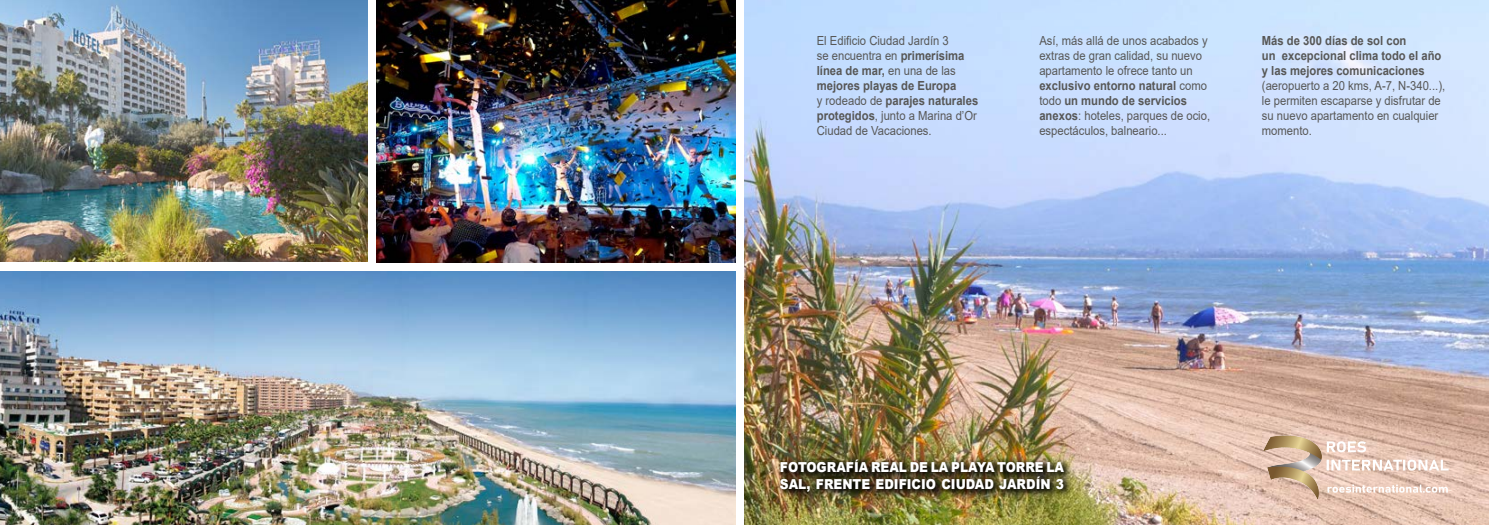
<style>
.page{position:relative;width:1489px;height:525px;background:#fff}
.page>*{position:absolute;margin:0;border:0;box-sizing:border-box;transform-origin:0 0}
.t1{font:900 13.75px/16.2px "Arial";color:#fff;scale:.89 1}
.t2{font:12.5px/15px "Arial";color:#575756;scale:.9 1}
.t3{font:700 12.5px/15px "Arial";color:#575756;scale:.9 1}
.s1{font-weight:700}
</style>
<div class="page">
<img style="left:744px;top:0;width:744px;height:524px">
<img style="left:0;top:271px;width:735px;height:253px">
<img style="left:0;top:0;width:367px;height:262px">
<img style="left:377px;top:0;width:358px;height:262px">
<div style="left:775px;top:454px;width:299px;height:46px;background:#000;opacity:.9"></div>
<img style="left:1260px;top:433px;width:188px;height:67px">
<p class="t2" style="left:816px;top:33px;width:181px">El Edificio Ciudad Jardín 3<br>se encuentra en <span class="s1">primerísima línea de mar,</span> en una de las <span class="s1">mejores playas de Europa<br></span>y rodeado de <span class="s1">parajes naturales protegidos</span>, junto a Marina d’Or<br>Ciudad de Vacaciones.</p>
<p class="t2" style="left:1039px;top:33px;width:191px">Así, más allá de unos acabados y extras de gran calidad, su nuevo apartamento le ofrece tanto un <span class="s1">exclusivo entorno natural</span> como todo <span class="s1">un mundo de servicios anexos</span>: hoteles, parques de ocio, espectáculos, balneario...</p>
<p class="t3" style="left:1261px;top:33px;width:201px">Más de 300 días de sol con<br>un excepcional clima todo el año y las mejores comunicaciones</p>
<p class="t2" style="left:1261px;top:78px;width:205px">(aeropuerto a 20 kms, A-7, N-340...), le permiten escaparse y disfrutar de su nuevo apartamento en cualquier momento.</p>
<p class="t1" style="left:780px;top:458px;width:321px">FOTOGRAFÍA REAL DE LA PLAYA TORRE LA<br>SAL, FRENTE EDIFICIO CIUDAD JARDÍN 3</p>
</div>
